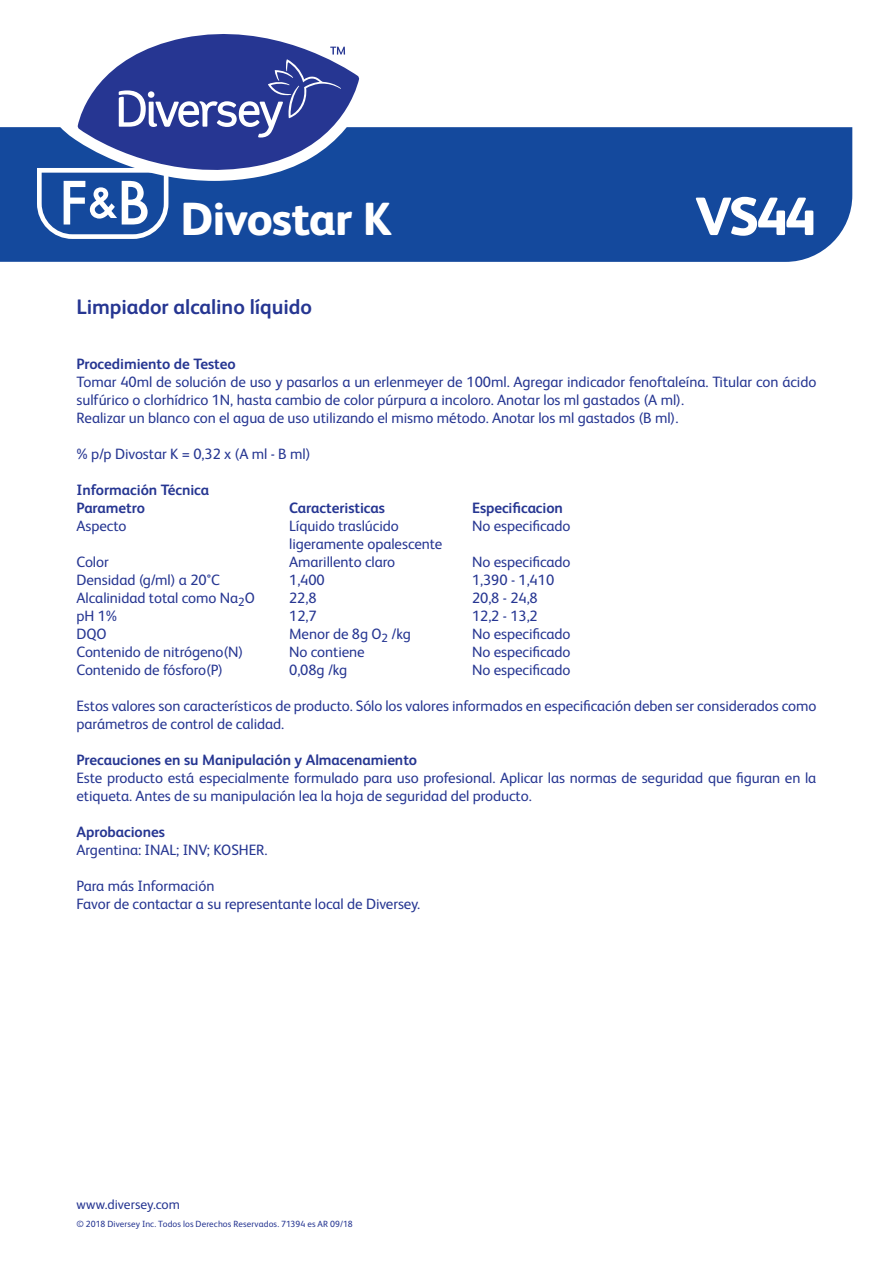
<style>
.page{position:relative;width:893px;height:1263px;background:#fff}
.page>*{position:absolute;margin:0;border:0;box-sizing:border-box;transform-origin:0 0}
.t1{font:800 54px "FS Albert Pro";color:#fff}
.t2{font:800 46.5px "FS Albert Pro";letter-spacing:-.02em;color:#fff}
.Subtitulo{font:700 21px "FS Albert Pro";letter-spacing:-.005em;color:#263692}
.body{font:15px/18px "FS Albert Pro";letter-spacing:-.005em;color:#263692}
.body-2{font:700 15px "FS Albert Pro";letter-spacing:-.005em;color:#263692}
.t3{font:13.5px "FS Albert Pro";color:#263692}
.t4{font:9px "FS Albert Pro";letter-spacing:.01em;color:#263692}
</style>
<div class="page">
<div style="left:0;top:127px;width:852px;height:135px;background:#14499d"></div>
<svg style="left:37px;top:168px;width:131px;height:71px"></svg>
<svg style="left:58px;top:78px;width:316px;height:103px"></svg>
<svg style="left:78px;top:34px;width:281px;height:148px"></svg>
<svg style="left:119px;top:47px;width:226px;height:91px;background:#4a58a4"></svg>
<p class="t2" style="left:181px;top:183px;width:213px">Divostar K</p>
<p class="t1" style="left:695px;top:174px;width:123px">VS44</p>
<p class="Subtitulo" style="left:77px;top:292px;width:237px">Limpiador alcalino líquido</p>
<p class="body-2" style="left:77px;top:353px;width:161px">Procedimiento de Testeo</p>
<p class="body" style="left:77px;top:371px;width:741px">Tomar 40ml de solución de uso y pasarlos a un erlenmeyer de 100ml. Agregar indicador fenoftaleína. Titular con ácido sulfúrico o clorhídrico 1N, hasta cambio de color púrpura a incoloro. Anotar los ml gastados (A ml).</p>
<p class="body" style="left:77px;top:407px;width:603px">Realizar un blanco con el agua de uso utilizando el mismo método. Anotar los ml gastados (B ml).</p>
<p class="body" style="left:77px;top:443px;width:236px">% p/p Divostar K = 0,32 x (A ml - B ml)</p>
<p class="body-2" style="left:77px;top:479px;width:134px">Información Técnica</p>
<p class="body-2" style="left:77px;top:497px;width:70px">Parametro</p>
<p class="body-2" style="left:289px;top:497px;width:97px">Caracteristicas</p>
<p class="body-2" style="left:472px;top:497px;width:93px">Especificacion</p>
<p class="body" style="left:77px;top:515px;width:52px">Aspecto</p>
<p class="body" style="left:289px;top:515px;width:111px">Líquido traslúcido</p>
<p class="body" style="left:472px;top:515px;width:100px">No especificado</p>
<p class="body" style="left:289px;top:533px;width:155px">ligeramente opalescente</p>
<p class="body" style="left:77px;top:551px;width:34px">Color</p>
<p class="body" style="left:289px;top:551px;width:108px">Amarillento claro</p>
<p class="body" style="left:472px;top:551px;width:100px">No especificado</p>
<p class="body" style="left:77px;top:569px;width:145px">Densidad (g/ml) a 20°C</p>
<p class="body" style="left:289px;top:569px;width:37px">1,400</p>
<p class="body" style="left:472px;top:569px;width:84px">1,390 - 1,410</p>
<p class="body" style="left:77px;top:587px;width:180px">Alcalinidad total como Na<sub>2</sub>O</p>
<p class="body" style="left:289px;top:587px;width:29px">22,8</p>
<p class="body" style="left:472px;top:587px;width:67px">20,8 - 24,8</p>
<p class="body" style="left:77px;top:605px;width:42px">pH 1%</p>
<p class="body" style="left:289px;top:605px;width:29px">12,7</p>
<p class="body" style="left:472px;top:605px;width:67px">12,2 - 13,2</p>
<p class="body" style="left:77px;top:623px;width:32px">DQO</p>
<p class="body" style="left:289px;top:623px;width:123px">Menor de 8g O<sub>2</sub> /kg</p>
<p class="body" style="left:472px;top:623px;width:100px">No especificado</p>
<p class="body" style="left:77px;top:641px;width:168px">Contenido de nitrógeno(N)</p>
<p class="body" style="left:289px;top:641px;width:77px">No contiene</p>
<p class="body" style="left:472px;top:641px;width:100px">No especificado</p>
<p class="body" style="left:77px;top:659px;width:148px">Contenido de fósforo(P)</p>
<p class="body" style="left:289px;top:659px;width:60px">0,08g /kg</p>
<p class="body" style="left:472px;top:659px;width:100px">No especificado</p>
<p class="body" style="left:77px;top:695px;width:741px">Estos valores son característicos de producto. Sólo los valores informados en especificación deben ser considerados como parámetros de control de calidad.</p>
<p class="body-2" style="left:77px;top:749px;width:342px">Precauciones en su Manipulación y Almacenamiento</p>
<p class="body" style="left:77px;top:767px;width:741px">Este producto está especialmente formulado para uso profesional. Aplicar las normas de seguridad que figuran en la etiqueta. Antes de su manipulación lea la hoja de seguridad del producto.</p>
<p class="body-2" style="left:77px;top:821px;width:90px">Aprobaciones</p>
<p class="body" style="left:77px;top:839px;width:193px">Argentina: INAL; INV; KOSHER.</p>
<p class="body" style="left:77px;top:875px;width:139px">Para más Información</p>
<p class="body" style="left:77px;top:893px;width:345px">Favor de contactar a su representante local de Diversey.</p>
<p class="t3" style="left:77px;top:1195px;width:105px">www.diversey.com</p>
<p class="t4" style="left:77px;top:1217px;width:278px">© 2018 Diversey Inc. Todos los Derechos Reservados. 71394 es AR 09/18</p>
</div>
